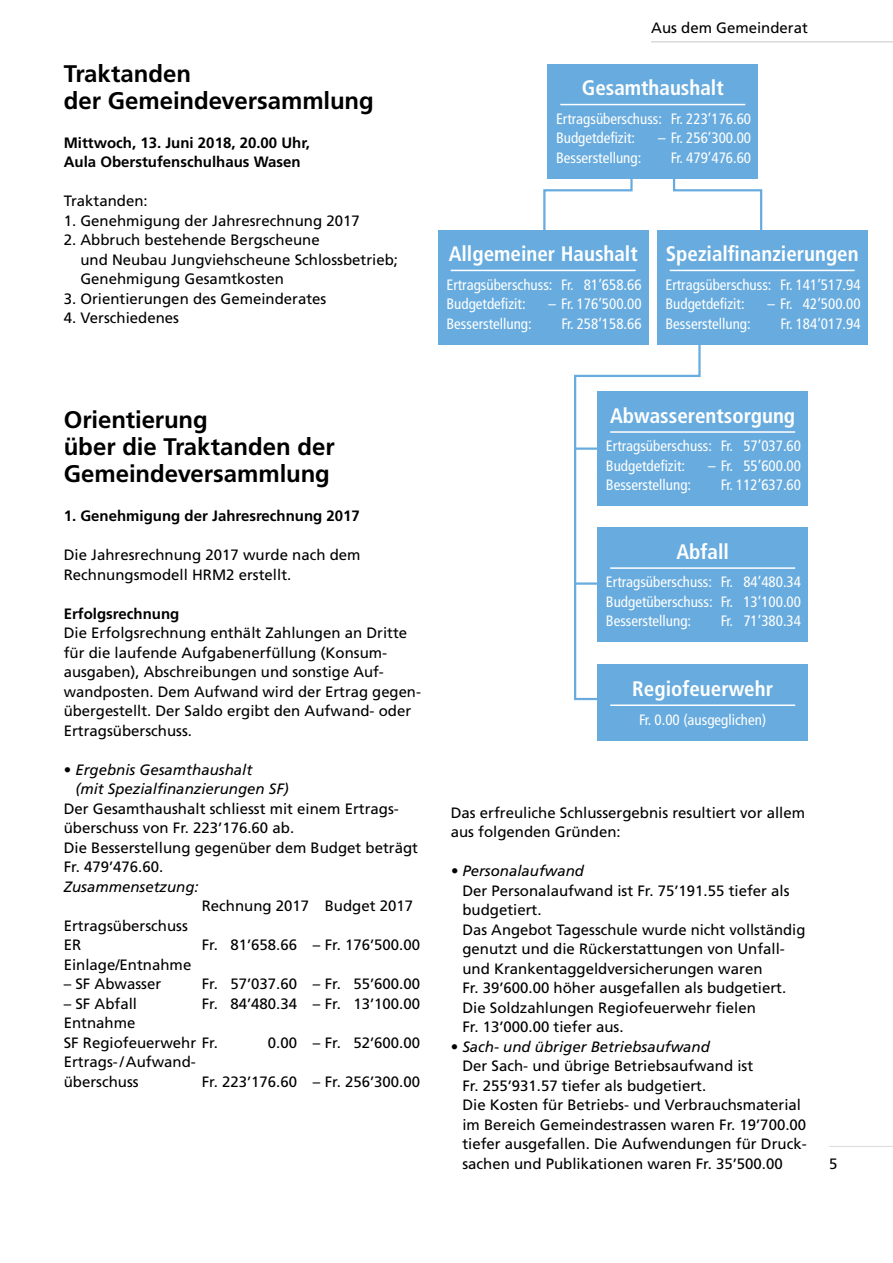
<style>
.page{position:relative;width:893px;height:1263px;background:#fff}
.page>*{position:absolute;margin:0;border:0;box-sizing:border-box;transform-origin:0 0}
.t1{font:700 24px/27px "Frutiger LT Std";letter-spacing:-.005em;color:#000}
.t2{font:700 condensed 21px "Frutiger LT Std";color:#fff}
.t3{font:15px/19.5px "Frutiger LT Std";color:#000}
.t4{font:condensed 15px/19.5px "Frutiger LT Std";color:#fff}
.t5{font:700 15px/19.5px "Frutiger LT Std";color:#000}
.t6{font:italic 15px/19.5px "Frutiger LT Std";color:#000}
.s1{font-style:normal}
.s2{font-style:italic}
</style>
<div class="page">
<hr style="left:829px;top:1146px;width:64px;height:1px;background:#d9dada">
<svg style="left:573px;top:335px;width:129px;height:366px"></svg>
<hr style="left:574px;top:447px;width:38px;height:3px;background:#68acdf">
<hr style="left:574px;top:582px;width:38px;height:3px;background:#68acdf">
<hr style="left:651px;top:41px;width:242px;height:2px;background:#d9dada">
<div style="left:547px;top:64px;width:211px;height:115px;background:#68acdf"></div>
<hr style="left:560px;top:104px;width:185px;height:1px;background:#fff">
<div style="left:438px;top:230px;width:210px;height:114px;background:#68acdf"></div>
<hr style="left:451px;top:270px;width:185px;height:1px;background:#fff">
<div style="left:657px;top:230px;width:210px;height:114px;background:#68acdf"></div>
<hr style="left:670px;top:270px;width:185px;height:1px;background:#fff">
<div style="left:597px;top:391px;width:211px;height:115px;background:#68acdf"></div>
<hr style="left:610px;top:431px;width:185px;height:2px;background:#fff">
<div style="left:597px;top:527px;width:211px;height:115px;background:#68acdf"></div>
<hr style="left:610px;top:567px;width:185px;height:2px;background:#fff">
<div style="left:597px;top:664px;width:211px;height:77px;background:#68acdf"></div>
<hr style="left:610px;top:704px;width:185px;height:2px;background:#fff">
<svg style="left:673px;top:179px;width:90px;height:51px"></svg>
<svg style="left:543px;top:179px;width:90px;height:51px"></svg>
<h1 class="t1" style="left:64px;top:60px;width:312px">Traktanden<br>der Gemeindeversammlung</h1>
<p class="t5" style="left:64px;top:133px;width:248px">Mittwoch, 13. Juni 2018, 20.00 Uhr,<br>Aula Oberstufenschulhaus Wasen</p>
<p class="t3" style="left:64px;top:191px;width:85px">Traktanden:</p>
<p class="t3" style="left:64px;top:211px;width:297px">1. Genehmigung der Jahresrechnung 2017</p>
<p class="t3" style="left:80px;top:230px;width:319px;text-indent:-17px">2. Abbruch bestehende Bergscheune<br>und Neubau Jungviehscheune Schlossbetrieb;<br>Genehmigung Gesamtkosten</p>
<p class="t3" style="left:64px;top:289px;width:264px">3. Orientierungen des Gemeinderates</p>
<p class="t3" style="left:64px;top:308px;width:117px">4. Verschiedenes</p>
<p class="t3" style="left:651px;top:18px;width:158px">Aus dem Gemeinderat</p>
<h2 class="t2" style="left:582px;top:76px;width:143px">Gesamthaushalt</h2>
<p class="t4" style="left:556px;top:109px;width:197px">Ertragsüberschuss: Fr. 223’176.60<br>Budgetdefizit:</p>
<p class="t4" style="left:658px;top:128px;width:94px">– Fr. 256’300.00</p>
<p class="t4" style="left:556px;top:148px;width:87px">Besserstellung:</p>
<p class="t4" style="left:671px;top:148px;width:82px">Fr. 479’476.60</p>
<h2 class="t2" style="left:449px;top:241px;width:191px">Allgemeiner Haushalt</h2>
<p class="t4" style="left:446px;top:275px;width:197px">Ertragsüberschuss: Fr. 81’658.66<br>Budgetdefizit:</p>
<p class="t4" style="left:549px;top:294px;width:94px">– Fr. 176’500.00</p>
<h2 class="t2" style="left:666px;top:241px;width:194px">Spezialfinanzierungen</h2>
<p class="t4" style="left:665px;top:275px;width:197px">Ertragsüberschuss: Fr. 141’517.94<br>Budgetdefizit:</p>
<p class="t4" style="left:767px;top:294px;width:94px">– Fr. 42’500.00</p>
<p class="t4" style="left:446px;top:314px;width:87px">Besserstellung:</p>
<p class="t4" style="left:561px;top:314px;width:82px">Fr. 258’158.66</p>
<p class="t4" style="left:665px;top:314px;width:87px">Besserstellung:</p>
<p class="t4" style="left:780px;top:314px;width:82px">Fr. 184’017.94</p>
<h1 class="t1" style="left:64px;top:407px;width:272px">Orientierung<br>über die Traktanden der<br>Gemeindeversammlung</h1>
<p class="t5" style="left:64px;top:506px;width:298px">1. Genehmigung der Jahresrechnung 2017</p>
<p class="t3" style="left:64px;top:545px;width:298px">Die Jahresrechnung 2017 wurde nach dem<br>Rechnungsmodell HRM2 erstellt.</p>
<p class="t5" style="left:64px;top:604px;width:117px">Erfolgsrechnung</p>
<p class="t3" style="left:64px;top:623px;width:359px">Die Erfolgsrechnung enthält Zahlungen an Dritte für die laufende Aufgabenerfüllung (Konsum&shy;ausgaben), Abschreibungen und sonstige Auf&shy;wandposten. Dem Aufwand wird der Ertrag gegen&shy;übergestellt. Der Saldo ergibt den Aufwand- oder Ertragsüberschuss.</p>
<p class="t6" style="left:75px;top:760px;width:215px;text-indent:-12px"><span class="s1">•</span> Ergebnis Gesamthaushalt<br>(mit Spezialfinanzierungen SF)</p>
<p class="t3" style="left:64px;top:799px;width:356px">Der Gesamthaushalt schliesst mit einem Ertrags&shy;überschuss von Fr. 223’176.60 ab.<br>Die Besserstellung gegenüber dem Budget beträgt Fr. 479’476.60.</p>
<p class="t6" style="left:64px;top:877px;width:137px">Zusammensetzung:</p>
<p class="t3" style="left:202px;top:896px;width:213px">Rechnung 2017 Budget 2017</p>
<p class="t3" style="left:64px;top:916px;width:126px">Ertragsüberschuss<br>ER</p>
<p class="t3" style="left:202px;top:935px;width:220px">Fr. 81’658.66 – Fr. 176’500.00</p>
<p class="t3" style="left:64px;top:955px;width:129px">Einlage/Entnahme</p>
<p class="t3" style="left:64px;top:974px;width:99px">– SF Abwasser</p>
<p class="t3" style="left:202px;top:974px;width:220px">Fr. 57’037.60 – Fr. 55’600.00</p>
<p class="t3" style="left:64px;top:994px;width:75px">– SF Abfall</p>
<p class="t3" style="left:202px;top:994px;width:220px">Fr. 84’480.34 – Fr. 13’100.00</p>
<p class="t3" style="left:64px;top:1013px;width:156px">Entnahme<br>SF Regiofeuerwehr Fr.</p>
<p class="t3" style="left:268px;top:1033px;width:154px">0.00 – Fr. 52’600.00</p>
<p class="t3" style="left:64px;top:1052px;width:134px">Ertrags-/Aufwand&shy;überschuss</p>
<p class="t3" style="left:202px;top:1072px;width:220px">Fr. 223’176.60 – Fr. 256’300.00</p>
<h2 class="t2" style="left:610px;top:403px;width:187px">Abwasserentsorgung</h2>
<p class="t4" style="left:606px;top:436px;width:197px">Ertragsüberschuss: Fr. 57’037.60<br>Budgetdefizit:</p>
<p class="t4" style="left:708px;top:456px;width:94px">– Fr. 55’600.00</p>
<p class="t4" style="left:606px;top:475px;width:87px">Besserstellung:</p>
<p class="t4" style="left:721px;top:475px;width:82px">Fr. 112’637.60</p>
<h2 class="t2" style="left:676px;top:539px;width:54px">Abfall</h2>
<p class="t4" style="left:606px;top:572px;width:197px;text-align:justify">Ertragsüberschuss: Fr. 84’480.34<br>Budgetüberschuss: Fr. 13’100.00<br>Besserstellung:</p>
<p class="t4" style="left:721px;top:611px;width:82px">Fr. 71’380.34</p>
<h2 class="t2" style="left:632px;top:676px;width:142px">Regiofeuerwehr</h2>
<p class="t4" style="left:639px;top:710px;width:129px">Fr. 0.00 (ausgeglichen)</p>
<p class="t3" style="left:451px;top:803px;width:356px">Das erfreuliche Schlussergebnis resultiert vor allem aus folgenden Gründen:</p>
<p class="t6" style="left:451px;top:861px;width:135px">• Personalaufwand</p>
<p class="t3" style="left:462px;top:881px;width:344px">Der Personalaufwand ist Fr. 75’191.55 tiefer als budgetiert.<br>Das Angebot Tagesschule wurde nicht vollständig genutzt und die Rückerstattungen von Unfall&shy;und Krankentaggeldversicherungen waren<br>Fr. 39’600.00 höher ausgefallen als budgetiert.<br>Die Soldzahlungen Regiofeuerwehr fielen<br>Fr. 13’000.00 tiefer aus.</p>
<p class="t3" style="left:462px;top:1037px;width:346px;text-indent:-12px">• <span class="s2">Sach- und übriger Betriebsaufwand<br></span>Der Sach- und übrige Betriebsaufwand ist<br>Fr. 255’931.57 tiefer als budgetiert.<br>Die Kosten für Betriebs- und Verbrauchsmaterial im Bereich Gemeindestrassen waren Fr. 19’700.00 tiefer ausgefallen. Die Aufwendungen für Druck&shy;sachen und Publikationen waren Fr. 35’500.00</p>
<p class="t3" style="left:829px;top:1154px;width:10px">5</p>
</div>
